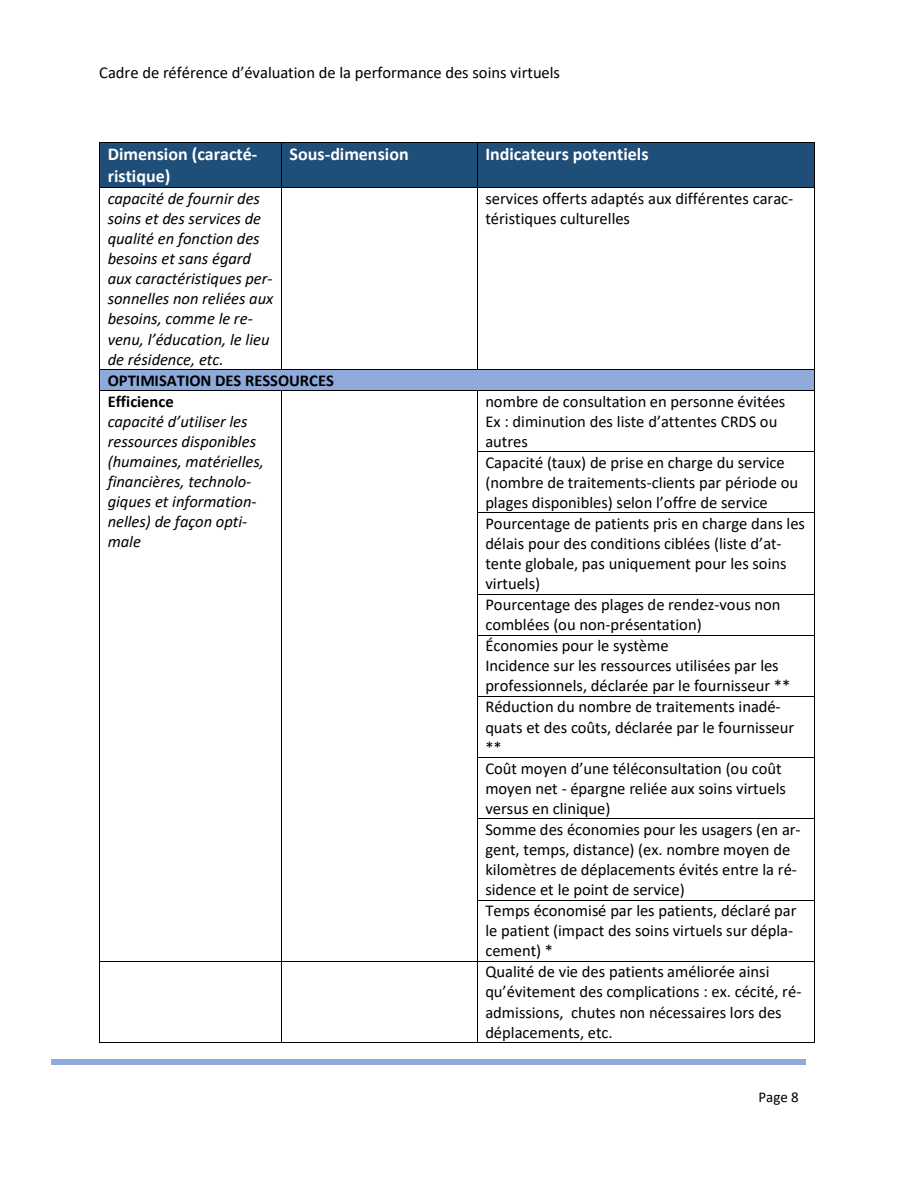
<style>
.page{position:relative;width:918px;height:1188px;background:#fff}
.page>*{position:absolute;margin:0;border:0;box-sizing:border-box;transform-origin:0 0}
.t1{font:700 18px/21.9px "Calibri";color:#fff}
.t2{font:16.5px/20.1px "Calibri";color:#000}
.t3{font:italic 16.5px/20.1px "Calibri";color:#000}
.t4{font:700 16.5px "Calibri";color:#000}
.t5{font:15px "Calibri";color:#000}
</style>
<div class="page">
<div style="left:51px;top:1059px;width:493px;height:5px;background:#8faadc"></div>
<div style="left:544px;top:1059px;width:131px;height:5px;background:#8faadc"></div>
<div style="left:675px;top:1059px;width:131px;height:5px;background:#8faadc"></div>
<div style="left:100px;top:143px;width:181px;height:44px;background:#1f4e79"></div>
<div style="left:282px;top:143px;width:195px;height:44px;background:#1f4e79"></div>
<div style="left:478px;top:143px;width:336px;height:44px;background:#1f4e79"></div>
<hr style="left:100px;top:142px;width:181px;height:1px;background:#000">
<hr style="left:282px;top:142px;width:195px;height:1px;background:#000">
<hr style="left:478px;top:142px;width:336px;height:1px;background:#000">
<hr style="left:99px;top:143px;width:1px;height:44px;background:#000">
<hr style="left:281px;top:143px;width:1px;height:44px;background:#000">
<hr style="left:477px;top:143px;width:1px;height:44px;background:#000">
<hr style="left:814px;top:143px;width:1px;height:44px;background:#000">
<hr style="left:100px;top:187px;width:181px;height:1px;background:#000">
<hr style="left:282px;top:187px;width:195px;height:1px;background:#000">
<hr style="left:478px;top:187px;width:336px;height:1px;background:#000">
<hr style="left:99px;top:188px;width:1px;height:181px;background:#000">
<hr style="left:281px;top:188px;width:1px;height:181px;background:#000">
<hr style="left:477px;top:188px;width:1px;height:181px;background:#000">
<hr style="left:814px;top:188px;width:1px;height:181px;background:#000">
<div style="left:100px;top:370px;width:714px;height:20px;background:#8eaadb"></div>
<hr style="left:100px;top:369px;width:181px;height:1px;background:#000">
<hr style="left:282px;top:369px;width:195px;height:1px;background:#000">
<hr style="left:478px;top:369px;width:336px;height:1px;background:#000">
<svg style="left:99px;top:369px;width:1px;height:22px"></svg>
<hr style="left:100px;top:390px;width:181px;height:1px;background:#000">
<hr style="left:282px;top:390px;width:195px;height:1px;background:#000">
<hr style="left:478px;top:390px;width:336px;height:1px;background:#000">
<svg style="left:814px;top:369px;width:1px;height:22px"></svg>
<hr style="left:99px;top:391px;width:1px;height:60px;background:#000">
<hr style="left:281px;top:391px;width:1px;height:60px;background:#000">
<hr style="left:477px;top:391px;width:1px;height:60px;background:#000">
<hr style="left:814px;top:391px;width:1px;height:60px;background:#000">
<hr style="left:478px;top:451px;width:336px;height:1px;background:#000">
<hr style="left:99px;top:452px;width:1px;height:61px;background:#000">
<hr style="left:281px;top:452px;width:1px;height:61px;background:#000">
<hr style="left:477px;top:452px;width:1px;height:61px;background:#000">
<hr style="left:814px;top:452px;width:1px;height:61px;background:#000">
<hr style="left:478px;top:513px;width:336px;height:1px;background:#000">
<hr style="left:99px;top:513px;width:1px;height:81px;background:#000">
<hr style="left:281px;top:513px;width:1px;height:81px;background:#000">
<hr style="left:477px;top:513px;width:1px;height:81px;background:#000">
<hr style="left:814px;top:513px;width:1px;height:81px;background:#000">
<hr style="left:478px;top:594px;width:336px;height:1px;background:#000">
<hr style="left:99px;top:594px;width:1px;height:41px;background:#000">
<hr style="left:281px;top:594px;width:1px;height:41px;background:#000">
<hr style="left:477px;top:594px;width:1px;height:41px;background:#000">
<hr style="left:814px;top:594px;width:1px;height:41px;background:#000">
<hr style="left:478px;top:635px;width:336px;height:1px;background:#000">
<hr style="left:99px;top:635px;width:1px;height:61px;background:#000">
<hr style="left:281px;top:635px;width:1px;height:61px;background:#000">
<hr style="left:477px;top:635px;width:1px;height:61px;background:#000">
<hr style="left:814px;top:635px;width:1px;height:61px;background:#000">
<hr style="left:478px;top:696px;width:336px;height:1px;background:#000">
<hr style="left:99px;top:697px;width:1px;height:60px;background:#000">
<hr style="left:281px;top:697px;width:1px;height:60px;background:#000">
<hr style="left:477px;top:697px;width:1px;height:60px;background:#000">
<hr style="left:814px;top:697px;width:1px;height:60px;background:#000">
<hr style="left:478px;top:757px;width:336px;height:1px;background:#000">
<hr style="left:99px;top:758px;width:1px;height:60px;background:#000">
<hr style="left:281px;top:758px;width:1px;height:60px;background:#000">
<hr style="left:477px;top:758px;width:1px;height:60px;background:#000">
<hr style="left:814px;top:758px;width:1px;height:60px;background:#000">
<hr style="left:478px;top:818px;width:336px;height:1px;background:#000">
<hr style="left:99px;top:819px;width:1px;height:81px;background:#000">
<hr style="left:281px;top:819px;width:1px;height:81px;background:#000">
<hr style="left:477px;top:819px;width:1px;height:81px;background:#000">
<hr style="left:814px;top:819px;width:1px;height:81px;background:#000">
<hr style="left:478px;top:900px;width:336px;height:1px;background:#000">
<hr style="left:99px;top:901px;width:1px;height:60px;background:#000">
<hr style="left:281px;top:901px;width:1px;height:60px;background:#000">
<hr style="left:477px;top:901px;width:1px;height:60px;background:#000">
<hr style="left:814px;top:901px;width:1px;height:60px;background:#000">
<hr style="left:100px;top:961px;width:181px;height:1px;background:#000">
<hr style="left:282px;top:961px;width:195px;height:1px;background:#000">
<hr style="left:478px;top:961px;width:336px;height:1px;background:#000">
<hr style="left:99px;top:962px;width:1px;height:80px;background:#000">
<hr style="left:100px;top:1042px;width:181px;height:1px;background:#000">
<hr style="left:281px;top:962px;width:1px;height:80px;background:#000">
<hr style="left:282px;top:1042px;width:195px;height:1px;background:#000">
<hr style="left:477px;top:962px;width:1px;height:80px;background:#000">
<hr style="left:478px;top:1042px;width:336px;height:1px;background:#000">
<hr style="left:814px;top:962px;width:1px;height:80px;background:#000">
<p class="t2" style="left:99px;top:64px;width:462px">Cadre de référence d’évaluation de la performance des soins virtuels</p>
<p class="t1" style="left:108px;top:145px;width:151px">Dimension (caracté&shy;ristique)</p>
<p class="t1" style="left:290px;top:145px;width:121px">Sous-dimension</p>
<p class="t1" style="left:485px;top:145px;width:165px">Indicateurs potentiels</p>
<p class="t3" style="left:108px;top:189px;width:167px">capacité de fournir des soins et des services de qualité en fonction des besoins et sans égard aux caractéristiques per&shy;sonnelles non reliées aux besoins, comme le re&shy;venu, l’éducation, le lieu de résidence, etc.</p>
<p class="t2" style="left:485px;top:189px;width:310px">services offerts adaptés aux différentes carac&shy;téristiques culturelles</p>
<p class="t4" style="left:108px;top:373px;width:228px">OPTIMISATION DES RESSOURCES</p>
<p class="t4" style="left:108px;top:394px;width:68px">Efficience</p>
<p class="t3" style="left:108px;top:413px;width:158px">capacité d’utiliser les ressources disponibles (humaines, matérielles, financières, technolo&shy;giques et information&shy;nelles) de façon opti&shy;male</p>
<p class="t2" style="left:485px;top:392px;width:302px">nombre de consultation en personne évitées<br>Ex : diminution des liste d’attentes CRDS ou autres</p>
<p class="t2" style="left:485px;top:454px;width:314px">Capacité (taux) de prise en charge du service (nombre de traitements-clients par période ou plages disponibles) selon l’offre de service</p>
<p class="t2" style="left:485px;top:515px;width:321px">Pourcentage de patients pris en charge dans les délais pour des conditions ciblées (liste d’at&shy;tente globale, pas uniquement pour les soins virtuels)</p>
<p class="t2" style="left:485px;top:596px;width:297px">Pourcentage des plages de rendez-vous non comblées (ou non-présentation)</p>
<p class="t2" style="left:485px;top:637px;width:185px">Économies pour le système</p>
<p class="t2" style="left:485px;top:657px;width:306px">Incidence sur les ressources utilisées par les professionnels, déclarée par le fournisseur **</p>
<p class="t2" style="left:485px;top:698px;width:311px">Réduction du nombre de traitements inadé&shy;quats et des coûts, déclarée par le fournisseur **</p>
<p class="t2" style="left:485px;top:759px;width:302px">Coût moyen d’une téléconsultation (ou coût moyen net - épargne reliée aux soins virtuels versus en clinique)</p>
<p class="t2" style="left:485px;top:821px;width:317px">Somme des économies pour les usagers (en ar&shy;gent, temps, distance) (ex. nombre moyen de kilomètres de déplacements évités entre la ré&shy;sidence et le point de service)</p>
<p class="t2" style="left:485px;top:902px;width:313px">Temps économisé par les patients, déclaré par le patient (impact des soins virtuels sur dépla&shy;cement) *</p>
<p class="t2" style="left:485px;top:963px;width:318px">Qualité de vie des patients améliorée ainsi qu’évitement des complications : ex. cécité, ré&shy;admissions, chutes non nécessaires lors des déplacements, etc.</p>
<p class="t5" style="left:758px;top:1091px;width:42px">Page 8</p>
</div>
